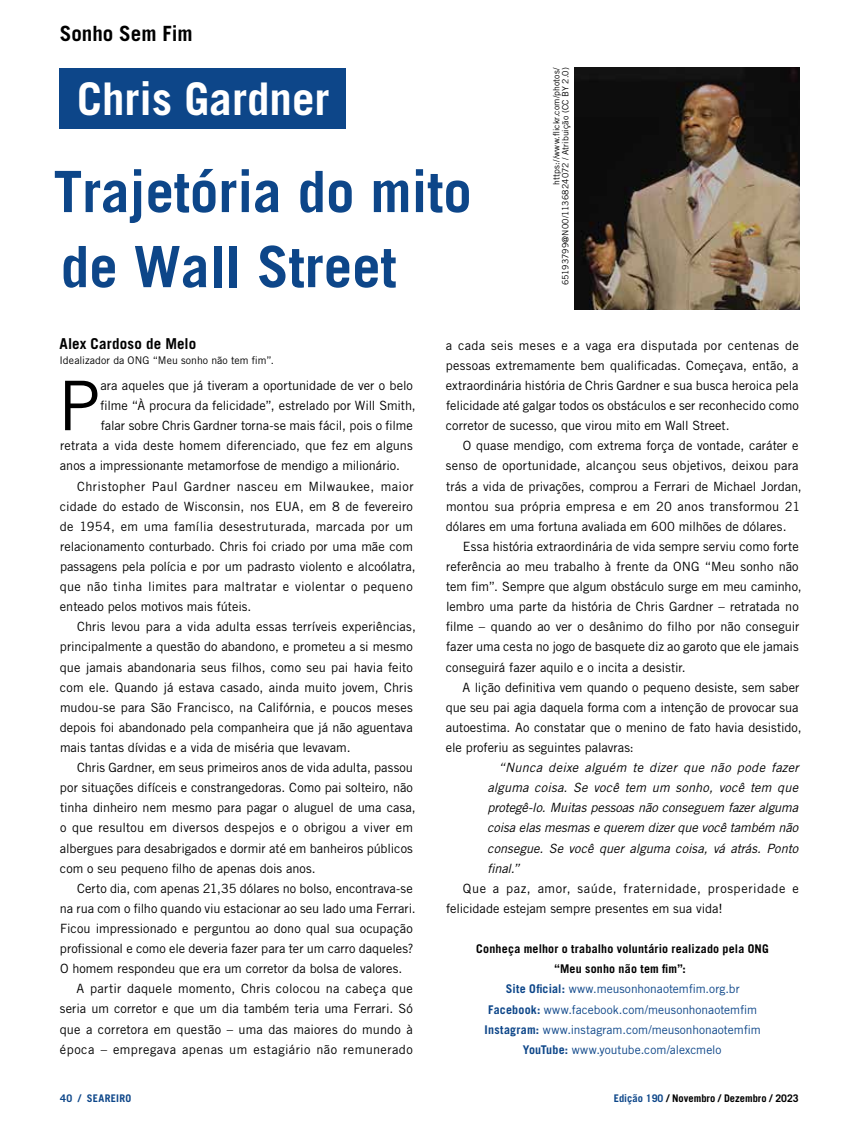
<style>
.page{position:relative;width:859px;height:1132px;background:#fff}
.page>*{position:absolute;margin:0;border:0;box-sizing:border-box;transform-origin:0 0}
.t1{font:68.4px "Trade Gothic LT Std";color:#000}
.t2{font:700 57px/75px "Trade Gothic LT Std";color:#0d4689}
.t3{font:700 45px "Trade Gothic LT Std";color:#fff}
.t4{font:700 21px "Trade Gothic LT Std";color:#000}
.t5{font:700 15px "Trade Gothic LT Std";letter-spacing:.005em;color:#000}
.t6{font:12.75px/20.1px "Trade Gothic LT Std";letter-spacing:.005em;color:#000}
.t7{font:italic 12.75px/20.1px "Trade Gothic LT Std";color:#000;text-align:justify}
.t8{font:12.75px "Trade Gothic LT Std";letter-spacing:.035em;color:#000}
.t9{font:12.75px "Trade Gothic LT Std";letter-spacing:.025em;color:#000}
.t10{font:12px/20.1px "Trade Gothic LT Std";color:#0d4689;text-align:center}
.t11{font:10.5px "Trade Gothic LT Std";letter-spacing:.005em;color:#000}
.t12{font:700 10.5px "Trade Gothic LT Std";color:#000}
.t13{font:700 10.5px "Trade Gothic LT Std";letter-spacing:.025em;color:#0d4689}
.t14{font:8.7px/9px "Trade Gothic LT Std";letter-spacing:.01em;color:#000;text-align:right}
.s1{font-weight:700;color:#000}
.s2{font-weight:700}
.s3{color:#0d4689}
</style>
<div class="page">
<div style="left:60px;top:68px;width:286px;height:60px;background:#0d4689"></div>
<img style="left:574px;top:67px;width:225px;height:242px">
<h3 class="t4" style="left:60px;top:20px;width:135px">Sonho Sem Fim</h3>
<h3 class="t3" style="left:77px;top:71px;width:254px">Chris Gardner</h3>
<h2 class="t2" style="left:54px;top:153px;width:420px">Trajetória do mito de Wall Street</h2>
<p class="t14" style="left:552px;top:285px;width:219px;rotate:-90deg">https://www.flickr.com/photos/<br>65193799@N00/1136824072 / Atribuição (CC BY 2.0)</p>
<p class="t5" style="left:60px;top:335px;width:138px">Alex Cardoso de Melo</p>
<p class="t11" style="left:60px;top:354px;width:216px">Idealizador da ONG “Meu sonho não tem fim”.</p>
<h1 class="t1" style="left:58px;top:364px;width:43px">P</h1>
<p class="t6" style="left:100px;top:375px;width:314px">ara aqueles que já tiveram a oportunidade de ver o belo</p>
<p class="t6" style="left:101px;top:395px;width:317px">filme “À procura da felicidade”, estrelado por Will Smith,</p>
<p class="t6" style="left:101px;top:415px;width:314px">falar sobre Chris Gardner torna-se mais fácil, pois o filme</p>
<p class="t6" style="left:60px;top:435px;width:354px">retrata a vida deste homem diferenciado, que fez em alguns</p>
<p class="t6" style="left:60px;top:455px;width:342px">anos a impressionante metamorfose de mendigo a milionário.</p>
<p class="t8" style="left:77px;top:478px;width:338px">Christopher Paul Gardner nasceu em Milwaukee, maior</p>
<p class="t6" style="left:60px;top:495px;width:354px">cidade do estado de Wisconsin, nos EUA, em 8 de fevereiro</p>
<p class="t6" style="left:60px;top:516px;width:355px">de 1954, em uma família desestruturada, marcada por um</p>
<p class="t6" style="left:60px;top:536px;width:354px">relacionamento conturbado. Chris foi criado por uma mãe com</p>
<p class="t6" style="left:60px;top:556px;width:357px">passagens pela polícia e por um padrasto violento e alcoólatra,</p>
<p class="t9" style="left:60px;top:578px;width:354px">que não tinha limites para maltratar e violentar o pequeno</p>
<p class="t6" style="left:60px;top:596px;width:193px">enteado pelos motivos mais fúteis.</p>
<p class="t6" style="left:77px;top:616px;width:340px">Chris levou para a vida adulta essas terríveis experiências,</p>
<p class="t6" style="left:60px;top:636px;width:354px">principalmente a questão do abandono, e prometeu a si mesmo</p>
<p class="t6" style="left:60px;top:656px;width:354px">que jamais abandonaria seus filhos, como seu pai havia feito</p>
<p class="t6" style="left:60px;top:676px;width:354px">com ele. Quando já estava casado, ainda muito jovem, Chris</p>
<p class="t6" style="left:60px;top:696px;width:354px">mudou-se para São Francisco, na Califórnia, e poucos meses</p>
<p class="t6" style="left:60px;top:716px;width:354px">depois foi abandonado pela companheira que já não aguentava</p>
<p class="t6" style="left:60px;top:737px;width:292px">mais tantas dívidas e a vida de miséria que levavam.</p>
<p class="t6" style="left:77px;top:757px;width:337px">Chris Gardner, em seus primeiros anos de vida adulta, passou</p>
<p class="t6" style="left:60px;top:777px;width:354px">por situações difíceis e constrangedoras. Como pai solteiro, não</p>
<p class="t6" style="left:60px;top:797px;width:357px">tinha dinheiro nem mesmo para pagar o aluguel de uma casa,</p>
<p class="t6" style="left:60px;top:817px;width:354px">o que resultou em diversos despejos e o obrigou a viver em</p>
<p class="t6" style="left:60px;top:837px;width:354px">albergues para desabrigados e dormir até em banheiros públicos</p>
<p class="t6" style="left:60px;top:857px;width:257px">com o seu pequeno filho de apenas dois anos.</p>
<p class="t6" style="left:77px;top:877px;width:337px">Certo dia, com apenas 21,35 dólares no bolso, encontrava-se</p>
<p class="t6" style="left:60px;top:897px;width:357px">na rua com o filho quando viu estacionar ao seu lado uma Ferrari.</p>
<p class="t6" style="left:60px;top:917px;width:354px">Ficou impressionado e perguntou ao dono qual sua ocupação</p>
<p class="t6" style="left:60px;top:938px;width:355px">profissional e como ele deveria fazer para ter um carro daqueles?</p>
<p class="t6" style="left:60px;top:958px;width:344px">O homem respondeu que era um corretor da bolsa de valores.</p>
<p class="t6" style="left:77px;top:978px;width:338px">A partir daquele momento, Chris colocou na cabeça que</p>
<p class="t6" style="left:60px;top:998px;width:354px">seria um corretor e que um dia também teria uma Ferrari. Só</p>
<p class="t6" style="left:60px;top:1018px;width:354px">que a corretora em questão – uma das maiores do mundo à</p>
<p class="t8" style="left:60px;top:1040px;width:354px">época – empregava apenas um estagiário não remunerado</p>
<p class="t6" style="left:446px;top:335px;width:354px;text-align:justify">a cada seis meses e a vaga era disputada por centenas de pessoas extremamente bem qualificadas. Começava, então, a extraordinária história de Chris Gardner e sua busca heroica pela felicidade até galgar todos os obstáculos e ser reconhecido como corretor de sucesso, que virou mito em Wall Street.</p>
<p class="t6" style="left:446px;top:435px;width:357px;text-indent:17px">O quase mendigo, com extrema força de vontade, caráter e senso de oportunidade, alcançou seus objetivos, deixou para trás a vida de privações, comprou a Ferrari de Michael Jordan, montou sua própria empresa e em 20 anos transformou 21 dólares em uma fortuna avaliada em 600 milhões de dólares.</p>
<p class="t6" style="left:446px;top:536px;width:357px;text-indent:17px">Essa história extraordinária de vida sempre serviu como forte referência ao meu trabalho à frente da ONG “Meu sonho não tem fim”. Sempre que algum obstáculo surge em meu caminho, lembro uma parte da história de Chris Gardner – retratada no filme – quando ao ver o desânimo do filho por não conseguir fazer uma cesta no jogo de basquete diz ao garoto que ele jamais conseguirá fazer aquilo e o incita a desistir.</p>
<p class="t6" style="left:446px;top:676px;width:357px;text-indent:17px">A lição definitiva vem quando o pequeno desiste, sem saber que seu pai agia daquela forma com a intenção de provocar sua autoestima. Ao constatar que o menino de fato havia desistido, ele proferiu as seguintes palavras:</p>
<p class="t7" style="left:487px;top:757px;width:313px;text-indent:11px">“Nunca deixe alguém te dizer que não pode fazer alguma coisa. Se você tem um sonho, você tem que protegê-lo. Muitas pessoas não conseguem fazer alguma coisa elas mesmas e querem dizer que você também não consegue. Se você quer alguma coisa, vá atrás. Ponto final.”</p>
<p class="t6" style="left:446px;top:877px;width:354px;text-indent:17px">Que a paz, amor, saúde, fraternidade, prosperidade e felicidade estejam sempre presentes em sua vida!</p>
<p class="t10" style="left:476px;top:938px;width:294px"><span class="s1">Conheça melhor o trabalho voluntário realizado pela ONG “Meu sonho não tem fim”:<br></span><span class="s2">Site Oficial:</span> www.meusonhonaotemfim.org.br<br><span class="s2">Facebook:</span> www.facebook.com/meusonhonaotemfim <span class="s2">Instagram:</span> www.instagram.com/meusonhonaotemfim <span class="s2">YouTube:</span> www.youtube.com/alexcmelo</p>
<p class="t13" style="left:60px;top:1091px;width:73px">40 / Seareiro</p>
<p class="t12" style="left:614px;top:1091px;width:186px"><span class="s3">Edição 190</span> / Novembro / Dezembro / 2023</p>
</div>
